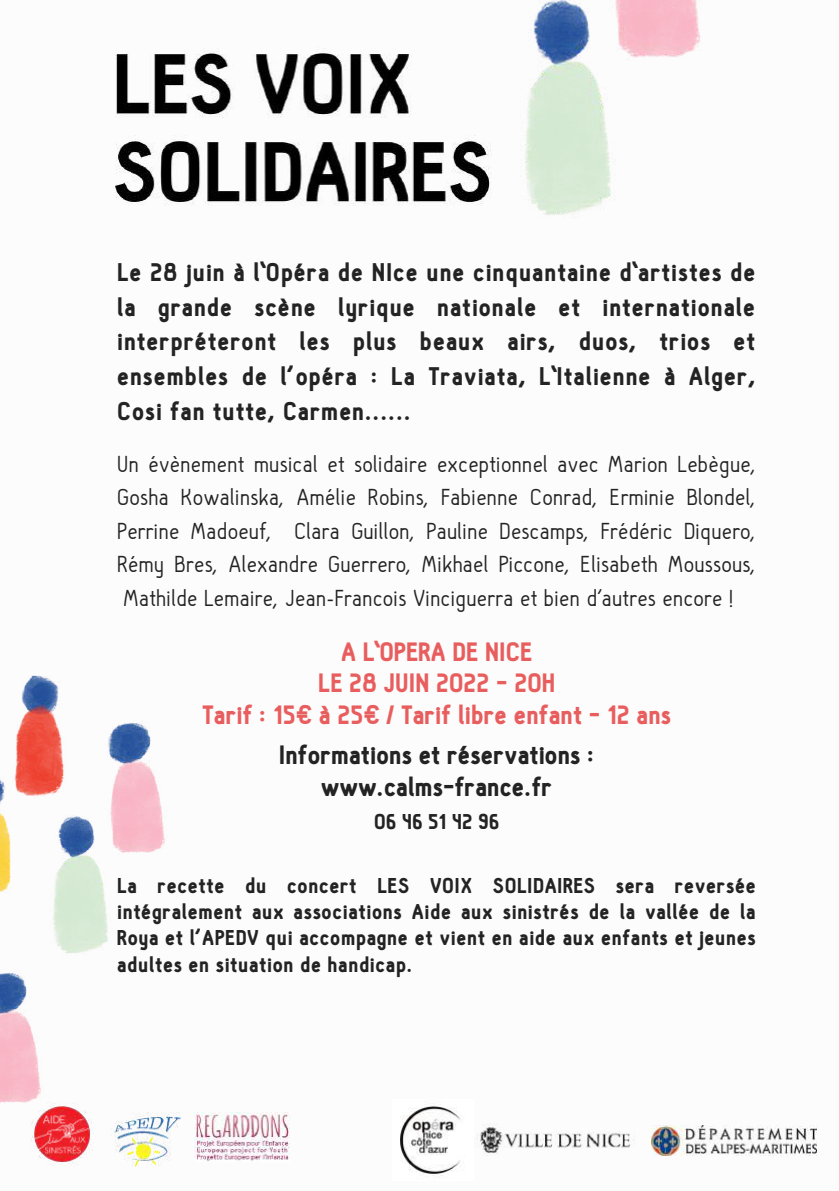
<style>
.page{position:relative;width:839px;height:1191px;background:#fff}
.page>*{position:absolute;margin:0;border:0;box-sizing:border-box;transform-origin:0 0}
.t1{font:900 26px/31.2px "Hallosans";letter-spacing:.005em;color:#e85e5e;text-align:center}
.t2{font:900 26px/31.2px "Hallosans";letter-spacing:.005em;color:#232323;text-align:center}
.t3{font:900 25px/34.8px "Hallosans";letter-spacing:.04em;color:#232323;text-align:justify}
.t4{font:24px/33.6px "Hallo Sans";letter-spacing:.015em;color:#232323;text-align:justify}
.t5{font:900 21px/26.2px "Hallosans";letter-spacing:.03em;color:#232323;text-align:justify}
</style>
<div class="page">
<img style="left:0;top:675px;width:165px;height:212px">
<img style="left:521px;top:0;width:179px;height:218px">
<img style="left:115px;top:48px;width:377px;height:158px">
<img style="left:0;top:887px;width:108px;height:216px">
<img style="left:474px;top:1123px;width:161px;height:33px">
<img style="left:400px;top:1106px;width:61px;height:70px">
<img style="left:30px;top:1103px;width:63px;height:63px">
<img style="left:113px;top:1112px;width:68px;height:54px">
<img style="left:651px;top:1126px;width:165px;height:30px">
<img style="left:195px;top:1112px;width:94px;height:50px">
<p class="t3" style="left:117px;top:255px;width:639px">Le 28 juin à l'Opéra de NIce une cinquantaine d'artistes de la grande scène lyrique nationale et internationale interpréteront les plus beaux airs, duos, trios et ensembles de l’opéra : La Traviata, L'Italienne à Alger, Cosi fan tutte, Carmen......</p>
<p class="t4" style="left:117px;top:447px;width:640px">Un évènement musical et solidaire exceptionnel avec Marion Lebègue, Gosha Kowalinska, Amélie Robins, Fabienne Conrad, Erminie Blondel, Perrine Madoeuf, Clara Guillon, Pauline Descamps, Frédéric Diquero, Rémy Bres, Alexandre Guerrero, Mikhael Piccone, Elisabeth Moussous, Mathilde Lemaire, Jean-Francois Vinciguerra et bien d'autres encore !</p>
<p class="t1" style="left:202px;top:637px;width:470px">A L'OPERA DE NICE<br>LE 28 JUIN 2022 - 20H<br>Tarif : 15€ à 25€ / Tarif libre enfant - 12 ans</p>
<p class="t2" style="left:279px;top:741px;width:316px">Informations et réservations : www.calms-france.fr</p>
<p class="t5" style="left:374px;top:809px;width:126px">06 46 51 42 96</p>
<p class="t5" style="left:117px;top:873px;width:640px">La recette du concert LES VOIX SOLIDAIRES sera reversée intégralement aux associations Aide aux sinistrés de la vallée de la Roya et l’APEDV qui accompagne et vient en aide aux enfants et jeunes adultes en situation de handicap.</p>
</div>
